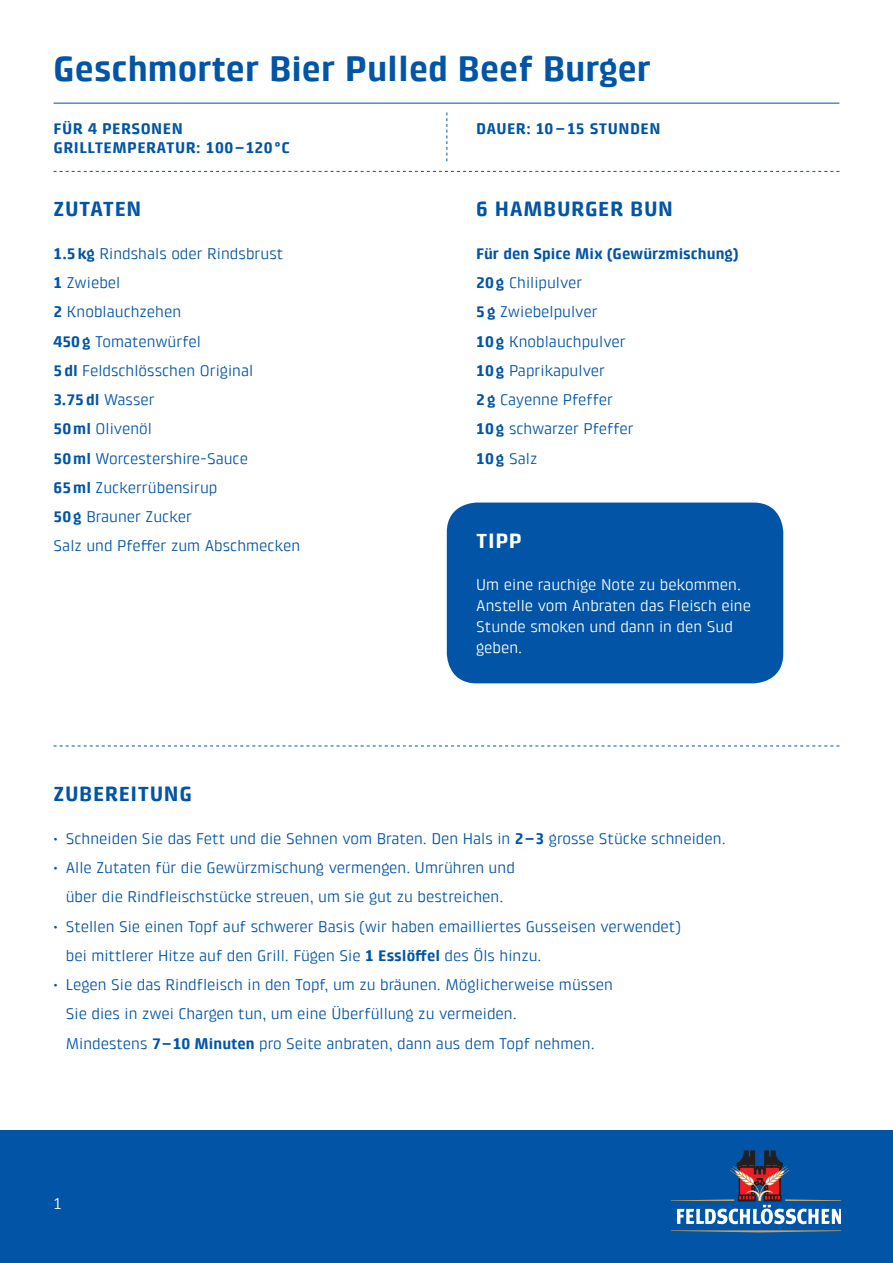
<style>
.page{position:relative;width:893px;height:1263px;background:#fff}
.page>*{position:absolute;margin:0;border:0;box-sizing:border-box;transform-origin:0 0}
.t1{font:700 36px "Klint Pro";color:#0154a6}
.t2{font:700 21px "Klint Pro";letter-spacing:.03em;color:#0154a6}
.t3{font:700 21px "Klint Pro";color:#fff}
.t4{font:15.75px/29.2px "Klint Pro";color:#0154a6}
.t5{font:15.75px/21px "Klint Pro";color:#fff}
.t6{font:700 15.75px/18.9px "Klint Pro";letter-spacing:.03em;color:#0154a6}
.s1{font-weight:700}
</style>
<div class="page">
<div style="left:0;top:1130px;width:893px;height:133px;background:#0154a6"></div>
<svg style="left:54px;top:746px;width:785px;height:1px"></svg>
<div style="left:447px;top:503px;width:336px;height:180px;background:#0154a6;border-radius:30px"></div>
<hr style="left:54px;top:103px;width:785px;height:1px;background:#0154a6">
<svg style="left:54px;top:171px;width:785px;height:1px"></svg>
<svg style="left:446px;top:113px;width:1px;height:48px"></svg>
<svg style="left:671px;top:1151px;width:170px;height:81px"></svg>
<h1 class="t1" style="left:53px;top:48px;width:599px">Geschmorter Bier Pulled Beef Burger</h1>
<p class="t6" style="left:54px;top:120px;width:238px">FÜR 4 PERSONEN<br>GRILLTEMPERATUR: 100 –120°C</p>
<p class="t6" style="left:476px;top:120px;width:186px">DAUER: 10 – 15 STUNDEN</p>
<h2 class="t2" style="left:54px;top:197px;width:89px">ZUTATEN</h2>
<p class="t4" style="left:54px;top:239px;width:248px"><span class="s1">1.5kg</span> Rindshals oder Rindsbrust<br><span class="s1">1</span> Zwiebel<br><span class="s1">2</span> Knoblauchzehen<br><span class="s1">450g</span> Tomatenwürfel<br><span class="s1">5dl</span> Feldschlösschen Original<br><span class="s1">3.75dl</span> Wasser<br><span class="s1">50ml</span> Olivenöl<br><span class="s1">50ml</span> Worcestershire-Sauce<br><span class="s1">65ml</span> Zuckerrübensirup<br><span class="s1">50g</span> Brauner Zucker<br>Salz und Pfeffer zum Abschmecken</p>
<h2 class="t2" style="left:476px;top:197px;width:198px">6 HAMBURGER BUN</h2>
<p class="t4" style="left:476px;top:239px;width:264px"><span class="s1">Für den Spice Mix (Gewürzmischung)<br>20g</span> Chilipulver<br><span class="s1">5g</span> Zwiebelpulver<br><span class="s1">10g</span> Knoblauchpulver<br><span class="s1">10g</span> Paprikapulver<br><span class="s1">2g</span> Cayenne Pfeffer<br><span class="s1">10g</span> schwarzer Pfeffer<br><span class="s1">10g</span> Salz</p>
<h2 class="t3" style="left:476px;top:529px;width:47px">TIPP</h2>
<p class="t5" style="left:476px;top:574px;width:276px">Um eine rauchige Note zu bekommen.<br>Anstelle vom Anbraten das Fleisch eine<br>Stunde smoken und dann in den Sud geben.</p>
<h2 class="t2" style="left:54px;top:782px;width:140px">ZUBEREITUNG</h2>
<p class="t4" style="left:54px;top:824px;width:674px">• Schneiden Sie das Fett und die Sehnen vom Braten. Den Hals in <span class="s1">2–3</span> grosse Stücke schneiden.</p>
<p class="t4" style="left:54px;top:853px;width:463px;text-align:center">• Alle Zutaten für die Gewürzmischung vermengen. Umrühren und über die Rindfleischstücke streuen, um sie gut zu bestreichen.</p>
<p class="t4" style="left:66px;top:911px;width:616px;text-indent:-12px">• Stellen Sie einen Topf auf schwerer Basis (wir haben emailliertes Gusseisen verwendet) bei mittlerer Hitze auf den Grill. Fügen Sie <span class="s1">1 Esslöffel</span> des Öls hinzu.</p>
<p class="t4" style="left:66px;top:970px;width:549px;text-indent:-12px">• Legen Sie das Rindfleisch in den Topf, um zu bräunen. Möglicherweise müssen<br>Sie dies in zwei Chargen tun, um eine Überfüllung zu vermeiden.<br>Mindestens <span class="s1">7–10 Minuten</span> pro Seite anbraten, dann aus dem Topf nehmen.</p>
<p class="t5" style="left:54px;top:1193px;width:10px">1</p>
</div>
